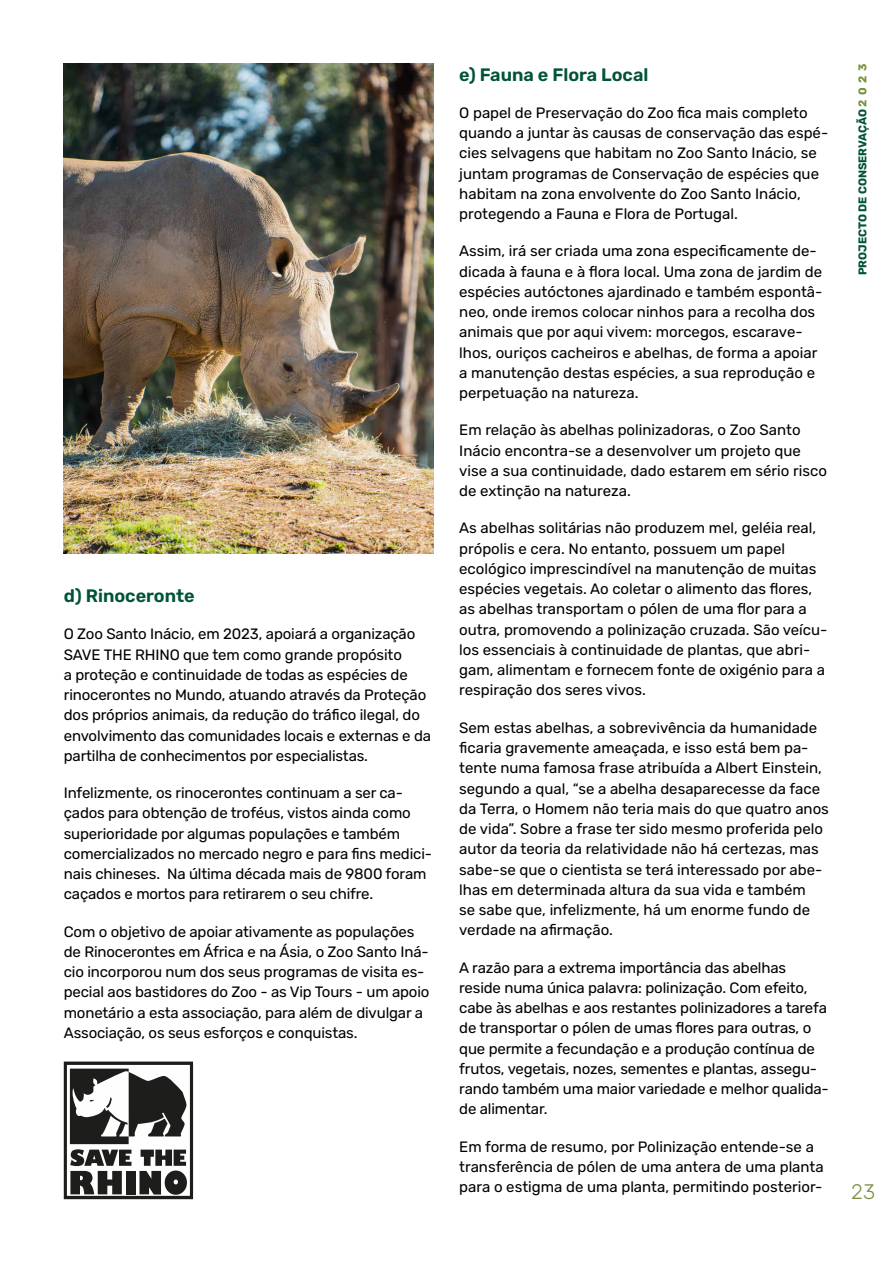
<style>
.page{position:relative;width:893px;height:1263px;background:#fff}
.page>*{position:absolute;margin:0;border:0;box-sizing:border-box;transform-origin:0 0}
.t1{font:300 21px "Rubik";color:#779141}
.t2{font:600 18px "Rubik";color:#005436}
.t3{font:15px/20.2px "Rubik";color:#000}
.t4{font:700 11.25px "Rubik";color:#005436}
.s1{color:#779141}
</style>
<div class="page">
<img style="left:64px;top:64px;width:370px;height:489px">
<svg style="left:64px;top:1061px;width:129px;height:138px"></svg>
<p class="t2" style="left:64px;top:586px;width:132px">d) Rinoceronte</p>
<p class="t3" style="left:64px;top:624px;width:369px">O Zoo Santo Inácio, em 2023, apoiará a organização SAVE THE RHINO que tem como grande propósito<br>a proteção e continuidade de todas as espécies de rinocerontes no Mundo, atuando através da Proteção dos próprios animais, da redução do tráfico ilegal, do envolvimento das comunidades locais e externas e da partilha de conhecimentos por especialistas.</p>
<p class="t3" style="left:64px;top:783px;width:370px">Infelizmente, os rinocerontes continuam a ser ca&shy;çados para obtenção de troféus, vistos ainda como superioridade por algumas populações e também comercializados no mercado negro e para fins medici&shy;nais chineses. Na última década mais de 9800 foram caçados e mortos para retirarem o seu chifre.</p>
<p class="t3" style="left:64px;top:922px;width:367px">Com o objetivo de apoiar ativamente as populações de Rinocerontes em África e na Ásia, o Zoo Santo Iná&shy;cio incorporou num dos seus programas de visita es&shy;pecial aos bastidores do Zoo - as Vip Tours - um apoio monetário a esta associação, para além de divulgar a Associação, os seus esforços e conquistas.</p>
<p class="t2" style="left:459px;top:64px;width:191px">e) Fauna e Flora Local</p>
<p class="t3" style="left:459px;top:103px;width:370px">O papel de Preservação do Zoo fica mais completo quando a juntar às causas de conservação das espé&shy;cies selvagens que habitam no Zoo Santo Inácio, se juntam programas de Conservação de espécies que habitam na zona envolvente do Zoo Santo Inácio, protegendo a Fauna e Flora de Portugal.</p>
<p class="t3" style="left:459px;top:241px;width:365px">Assim, irá ser criada uma zona especificamente de&shy;dicada à fauna e à flora local. Uma zona de jardim de espécies autóctones ajardinado e também espontâ&shy;neo, onde iremos colocar ninhos para a recolha dos animais que por aqui vivem: morcegos, escarave&shy;lhos, ouriços cacheiros e abelhas, de forma a apoiar a manutenção destas espécies, a sua reprodução e perpetuação na natureza.</p>
<p class="t3" style="left:459px;top:420px;width:369px">Em relação às abelhas polinizadoras, o Zoo Santo Inácio encontra-se a desenvolver um projeto que vise a sua continuidade, dado estarem em sério risco de extinção na natureza.</p>
<p class="t3" style="left:459px;top:518px;width:370px">As abelhas solitárias não produzem mel, geléia real, própolis e cera. No entanto, possuem um papel ecológico imprescindível na manutenção de muitas espécies vegetais. Ao coletar o alimento das flores, as abelhas transportam o pólen de uma flor para a outra, promovendo a polinização cruzada. São veícu&shy;los essenciais à continuidade de plantas, que abri&shy;gam, alimentam e fornecem fonte de oxigénio para a respiração dos seres vivos.</p>
<p class="t3" style="left:459px;top:718px;width:371px">Sem estas abelhas, a sobrevivência da humanidade ficaria gravemente ameaçada, e isso está bem pa&shy;tente numa famosa frase atribuída a Albert Einstein, segundo a qual, “se a abelha desaparecesse da face da Terra, o Homem não teria mais do que quatro anos de vida”. Sobre a frase ter sido mesmo proferida pelo autor da teoria da relatividade não há certezas, mas sabe-se que o cientista se terá interessado por abe&shy;lhas em determinada altura da sua vida e também<br>se sabe que, infelizmente, há um enorme fundo de verdade na afirmação.</p>
<p class="t3" style="left:459px;top:957px;width:371px">A razão para a extrema importância das abelhas reside numa única palavra: polinização. Com efeito, cabe às abelhas e aos restantes polinizadores a tarefa de transportar o pólen de umas flores para outras, o que permite a fecundação e a produção contínua de frutos, vegetais, nozes, sementes e plantas, assegu&shy;rando também uma maior variedade e melhor qualida&shy;de alimentar.</p>
<p class="t3" style="left:459px;top:1136px;width:366px">Em forma de resumo, por Polinização entende-se a transferência de pólen de uma antera de uma planta para o estigma de uma planta, permitindo posterior-</p>
<p class="t4" style="left:856px;top:275px;width:213px;rotate:-90deg">PROJECTO DE CONSERVAÇÃO <span class="s1">2 0 2 3</span></p>
<h1 class="t1" style="left:851px;top:1180px;width:25px">23</h1>
</div>
